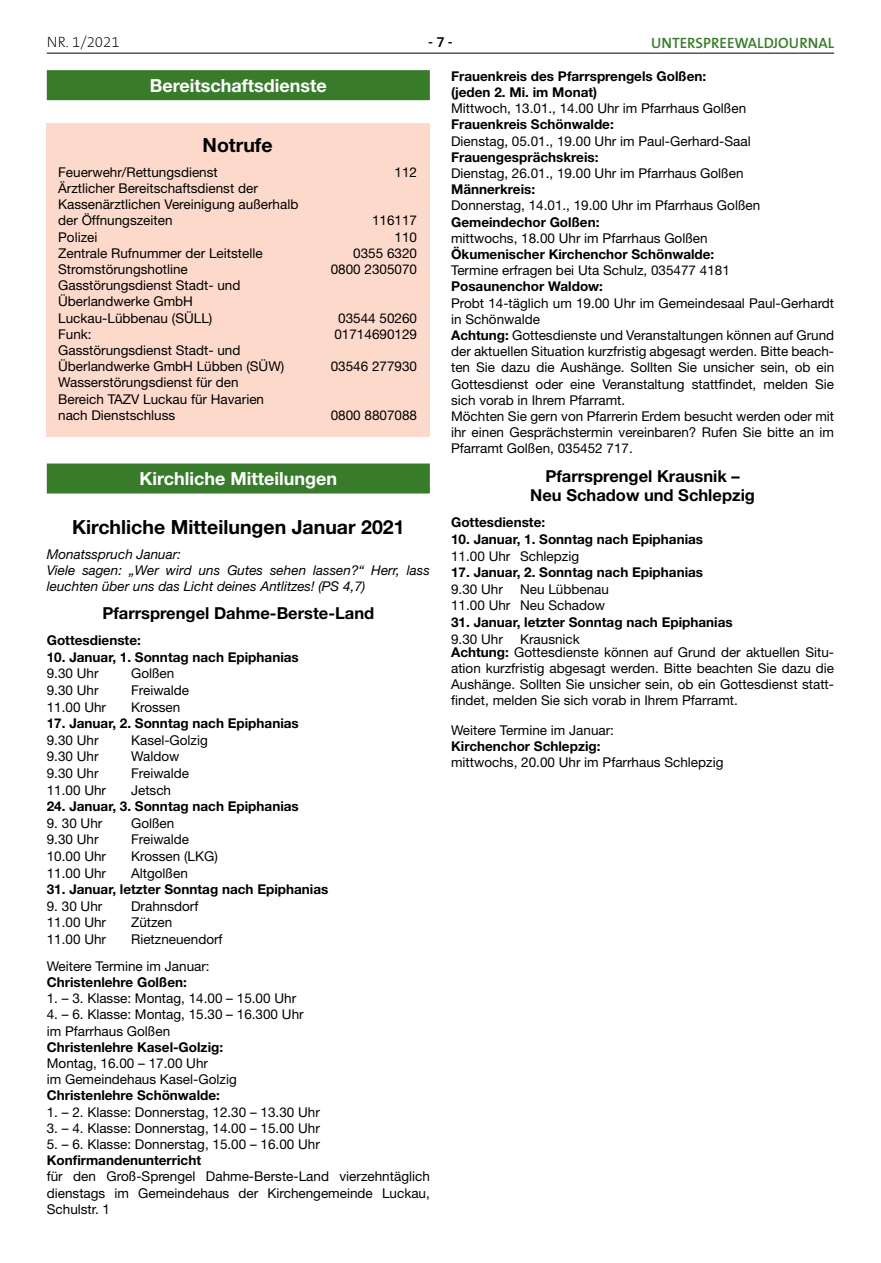
<style>
.page{position:relative;width:881px;height:1263px;background:#fff}
.page>*{position:absolute;margin:0;border:0;box-sizing:border-box;transform-origin:0 0}
.t1{font:700 19.5px "Helvetica Neue LT";color:#000}
.t2{font:700 18px "Helvetica Neue LT";color:#fff}
.t3{font:700 16.5px/19.8px "Helvetica Neue LT";color:#000;text-align:center}
.t4{font:600 15px "The Sans B6";color:#387c2b}
.t5{font:200 15px "The Sans B2";color:#000}
.t6{font:600 15px "The Sans B6";color:#000}
.t7{font:13.5px/16.2px "Helvetica Neue LT";color:#000}
.t8{font:700 13.5px/16.2px "Helvetica Neue LT";color:#000}
.t9{font:italic 13.5px/16.2px "Helvetica Neue LT";color:#000}
.s1{font-weight:700}
</style>
<div class="page">
<hr style="left:47px;top:53px;width:786px;height:1px;background:#000">
<div style="left:47px;top:463px;width:382px;height:30px;background:#387c2b"></div>
<div style="left:47px;top:70px;width:382px;height:30px;background:#387c2b"></div>
<div style="left:47px;top:123px;width:382px;height:314px;background:#fcd9ca"></div>
<p class="t5" style="left:47px;top:34px;width:74px">NR. 1/2021</p>
<p class="t6" style="left:428px;top:34px;width:26px">- 7 -</p>
<p class="t4" style="left:650px;top:35px;width:184px">UNTERSPREEWALDJOURNAL</p>
<p class="t8" style="left:451px;top:68px;width:256px">Frauenkreis des Pfarrsprengels Golßen: (jeden 2. Mi. im Monat)</p>
<p class="t7" style="left:451px;top:100px;width:296px">Mittwoch, 13.01., 14.00 Uhr im Pfarrhaus Golßen</p>
<p class="t8" style="left:451px;top:116px;width:164px">Frauenkreis Schönwalde:</p>
<p class="t7" style="left:451px;top:132px;width:301px">Dienstag, 05.01., 19.00 Uhr im Paul-Gerhard-Saal</p>
<p class="t8" style="left:451px;top:149px;width:149px">Frauengesprächskreis:</p>
<p class="t7" style="left:451px;top:165px;width:294px">Dienstag, 26.01., 19.00 Uhr im Pfarrhaus Golßen</p>
<p class="t8" style="left:451px;top:181px;width:85px">Männerkreis:</p>
<p class="t7" style="left:451px;top:197px;width:310px">Donnerstag, 14.01., 19.00 Uhr im Pfarrhaus Golßen</p>
<p class="t8" style="left:451px;top:213px;width:150px">Gemeindechor Golßen:</p>
<p class="t7" style="left:451px;top:230px;width:258px">mittwochs, 18.00 Uhr im Pfarrhaus Golßen</p>
<p class="t8" style="left:451px;top:246px;width:264px">Ökumenischer Kirchenchor Schönwalde:</p>
<p class="t7" style="left:451px;top:262px;width:280px">Termine erfragen bei Uta Schulz, 035477 4181</p>
<p class="t8" style="left:451px;top:278px;width:153px">Posaunenchor Waldow:</p>
<p class="t7" style="left:451px;top:294px;width:384px">Probt 14-täglich um 19.00 Uhr im Gemeindesaal Paul-Gerhardt in Schönwalde<br><span class="s1">Achtung:</span> Gottesdienste und Veranstaltungen können auf Grund der aktuellen Situation kurzfristig abgesagt werden. Bitte beach&shy;ten Sie dazu die Aushänge. Sollten Sie unsicher sein, ob ein Gottesdienst oder eine Veranstaltung stattfindet, melden Sie sich vorab in Ihrem Pfarramt.<br>Möchten Sie gern von Pfarrerin Erdem besucht werden oder mit ihr einen Gesprächstermin vereinbaren? Rufen Sie bitte an im Pfarramt Golßen, 035452 717.</p>
<p class="t3" style="left:530px;top:465px;width:226px">Pfarrsprengel Krausnik –<br>Neu Schadow und Schlepzig</p>
<p class="t8" style="left:451px;top:514px;width:95px">Gottesdienste:</p>
<p class="t8" style="left:451px;top:531px;width:253px">10. Januar, 1. Sonntag nach Epiphanias</p>
<p class="t7" style="left:451px;top:547px;width:129px">11.00 Uhr Schlepzig</p>
<p class="t8" style="left:451px;top:564px;width:253px">17. Januar, 2. Sonntag nach Epiphanias</p>
<p class="t7" style="left:451px;top:581px;width:53px">9.30 Uhr</p>
<h2 class="t2" style="left:150px;top:74px;width:178px">Bereitschaftsdienste</h2>
<h1 class="t1" style="left:202px;top:133px;width:72px">Notrufe</h1>
<p class="t7" style="left:58px;top:164px;width:161px">Feuerwehr/Rettungsdienst</p>
<p class="t7" style="left:394px;top:164px;width:24px">112</p>
<p class="t7" style="left:58px;top:180px;width:242px">Ärztlicher Bereitschaftsdienst der<br>Kassenärztlichen Vereinigung außerhalb der Öffnungszeiten</p>
<p class="t7" style="left:372px;top:212px;width:47px">116117</p>
<p class="t7" style="left:58px;top:228px;width:41px">Polizei</p>
<p class="t7" style="left:394px;top:228px;width:24px">110</p>
<p class="t7" style="left:58px;top:245px;width:206px">Zentrale Rufnummer der Leitstelle</p>
<p class="t7" style="left:353px;top:245px;width:65px">0355 6320</p>
<p class="t7" style="left:58px;top:261px;width:131px">Stromstörungshotline</p>
<p class="t7" style="left:330px;top:261px;width:88px">0800 2305070</p>
<p class="t7" style="left:58px;top:277px;width:184px">Gasstörungsdienst Stadt- und<br>Überlandwerke GmbH<br>Luckau-Lübbenau (SÜLL)</p>
<p class="t7" style="left:338px;top:309px;width:80px">03544 50260</p>
<p class="t7" style="left:58px;top:326px;width:35px">Funk:</p>
<p class="t7" style="left:334px;top:326px;width:84px">01714690129</p>
<p class="t7" style="left:58px;top:342px;width:228px">Gasstörungsdienst Stadt- und<br>Überlandwerke GmbH Lübben (SÜW)</p>
<p class="t7" style="left:330px;top:358px;width:88px">03546 277930</p>
<p class="t7" style="left:58px;top:374px;width:207px">Wasserstörungsdienst für den<br>Bereich TAZV Luckau für Havarien nach Dienstschluss</p>
<p class="t7" style="left:330px;top:407px;width:88px">0800 8807088</p>
<h2 class="t2" style="left:139px;top:467px;width:199px">Kirchliche Mitteilungen</h2>
<h1 class="t1" style="left:72px;top:515px;width:334px">Kirchliche Mitteilungen Januar 2021</h1>
<p class="t9" style="left:47px;top:545px;width:384px">Monatsspruch Januar:<br>Viele sagen: „Wer wird uns Gutes sehen lassen?“ Herr, lass leuchten über uns das Licht deines Antlitzes! (PS 4,7)</p>
<p class="t3" style="left:102px;top:603px;width:273px">Pfarrsprengel Dahme-Berste-Land</p>
<p class="t8" style="left:47px;top:632px;width:95px">Gottesdienste:</p>
<p class="t8" style="left:47px;top:649px;width:253px">10. Januar, 1. Sonntag nach Epiphanias</p>
<p class="t7" style="left:47px;top:665px;width:53px">9.30 Uhr</p>
<p class="t7" style="left:131px;top:665px;width:45px">Golßen</p>
<p class="t7" style="left:47px;top:682px;width:53px">9.30 Uhr</p>
<p class="t7" style="left:131px;top:682px;width:59px">Freiwalde</p>
<p class="t7" style="left:47px;top:699px;width:61px">11.00 Uhr</p>
<p class="t7" style="left:131px;top:699px;width:51px">Krossen</p>
<p class="t8" style="left:47px;top:715px;width:253px">17. Januar, 2. Sonntag nach Epiphanias</p>
<p class="t7" style="left:47px;top:732px;width:53px">9.30 Uhr</p>
<p class="t7" style="left:131px;top:732px;width:78px">Kasel-Golzig</p>
<p class="t7" style="left:47px;top:748px;width:53px">9.30 Uhr</p>
<p class="t7" style="left:131px;top:748px;width:50px">Waldow</p>
<p class="t7" style="left:47px;top:765px;width:53px">9.30 Uhr</p>
<p class="t7" style="left:131px;top:765px;width:59px">Freiwalde</p>
<p class="t7" style="left:47px;top:781px;width:61px">11.00 Uhr</p>
<p class="t7" style="left:131px;top:781px;width:42px">Jetsch</p>
<p class="t8" style="left:47px;top:798px;width:253px">24. Januar, 3. Sonntag nach Epiphanias</p>
<p class="t7" style="left:47px;top:815px;width:57px">9. 30 Uhr</p>
<p class="t7" style="left:131px;top:815px;width:45px">Golßen</p>
<p class="t7" style="left:47px;top:831px;width:53px">9.30 Uhr</p>
<p class="t7" style="left:131px;top:831px;width:59px">Freiwalde</p>
<p class="t7" style="left:47px;top:848px;width:61px">10.00 Uhr</p>
<p class="t7" style="left:131px;top:848px;width:88px">Krossen (LKG)</p>
<p class="t7" style="left:47px;top:864px;width:61px">11.00 Uhr</p>
<p class="t7" style="left:131px;top:864px;width:58px">Altgolßen</p>
<p class="t8" style="left:47px;top:881px;width:283px">31. Januar, letzter Sonntag nach Epiphanias</p>
<p class="t7" style="left:47px;top:898px;width:57px">9. 30 Uhr</p>
<p class="t7" style="left:131px;top:898px;width:69px">Drahnsdorf</p>
<p class="t7" style="left:47px;top:914px;width:61px">11.00 Uhr</p>
<p class="t7" style="left:131px;top:914px;width:43px">Zützen</p>
<p class="t7" style="left:47px;top:931px;width:61px">11.00 Uhr</p>
<p class="t7" style="left:451px;top:580px;width:159px;line-height:16.6px;text-align:right">Neu Lübbenau<br>11.00 Uhr Neu Schadow</p>
<p class="t8" style="left:451px;top:614px;width:283px">31. Januar, letzter Sonntag nach Epiphanias</p>
<p class="t7" style="left:451px;top:630px;width:53px">9.30 Uhr</p>
<p class="t7" style="left:451px;top:632px;width:384px;line-height:13.2px;text-indent:69px">Krausnick<br><span class="s1">Achtung:</span> Gottesdienste können auf Grund der aktuellen Situ-</p>
<p class="t7" style="left:451px;top:660px;width:384px;text-align:justify">ation kurzfristig abgesagt werden. Bitte beachten Sie dazu die Aushänge. Sollten Sie unsicher sein, ob ein Gottesdienst statt&shy;findet, melden Sie sich vorab in Ihrem Pfarramt.</p>
<p class="t7" style="left:451px;top:722px;width:164px">Weitere Termine im Januar:</p>
<p class="t8" style="left:451px;top:738px;width:151px">Kirchenchor Schlepzig:</p>
<p class="t7" style="left:451px;top:754px;width:274px">mittwochs, 20.00 Uhr im Pfarrhaus Schlepzig</p>
<p class="t7" style="left:47px;top:926px;width:177px;line-height:26.7px;text-indent:84px">Rietzneuendorf<br>Weitere Termine im Januar:</p>
<p class="t8" style="left:47px;top:974px;width:141px">Christenlehre Golßen:</p>
<p class="t7" style="left:47px;top:990px;width:251px">1. – 3. Klasse: Montag, 14.00 – 15.00 Uhr</p>
<p class="t7" style="left:47px;top:1006px;width:258px">4. – 6. Klasse: Montag, 15.30 – 16.300 Uhr im Pfarrhaus Golßen</p>
<p class="t8" style="left:47px;top:1038px;width:178px">Christenlehre Kasel-Golzig:</p>
<p class="t7" style="left:47px;top:1055px;width:191px">Montag, 16.00 – 17.00 Uhr<br>im Gemeindehaus Kasel-Golzig</p>
<p class="t8" style="left:47px;top:1087px;width:174px">Christenlehre Schönwalde:</p>
<p class="t7" style="left:47px;top:1103px;width:274px">1. – 2. Klasse: Donnerstag, 12.30 – 13.30 Uhr</p>
<p class="t7" style="left:47px;top:1120px;width:274px">3. – 4. Klasse: Donnerstag, 14.00 – 15.00 Uhr</p>
<p class="t7" style="left:47px;top:1136px;width:274px">5. – 6. Klasse: Donnerstag, 15.00 – 16.00 Uhr</p>
<p class="t8" style="left:47px;top:1152px;width:156px">Konfirmandenunterricht</p>
<p class="t7" style="left:47px;top:1168px;width:384px;text-align:justify">für den Groß-Sprengel Dahme-Berste-Land vierzehntäglich dienstags im Gemeindehaus der Kirchengemeinde Luckau, Schulstr. 1</p>
</div>
